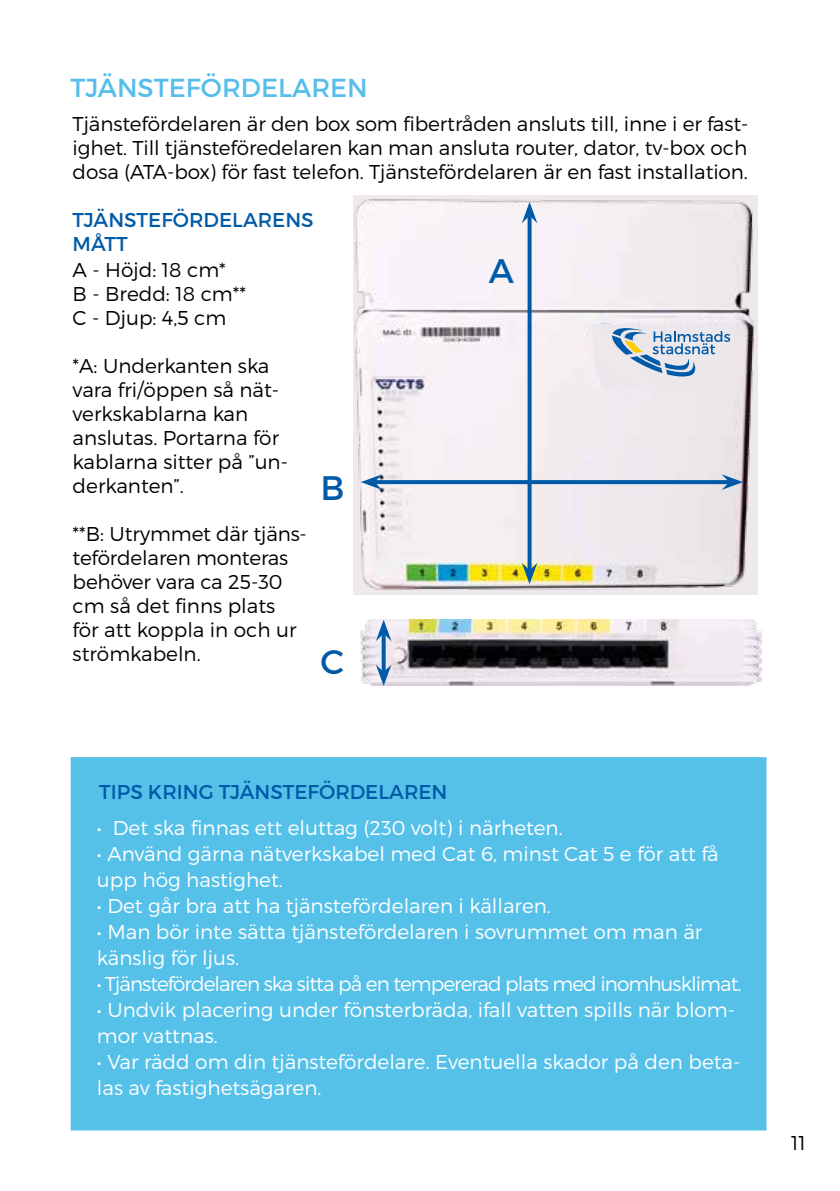
<style>
.page{position:relative;width:840px;height:1191px;background:#fff}
.page>*{position:absolute;margin:0;border:0;box-sizing:border-box;transform-origin:0 0}
.t1{font:34px "Montserrat";color:#005aa7}
.t2{font:26px "Montserrat";color:#56beeb}
.t3{font:300 20px/24px "Montserrat";color:#000}
.t4{font:300 20px/26px "Montserrat";color:#fff}
.t5{font:300 20px "Montserrat";letter-spacing:-.05em;color:#fff}
.t6{font:20px/24px "Montserrat";color:#005aa7}
</style>
<div class="page">
<div style="left:71px;top:757px;width:695px;height:373px;background:#55c1e9;border:2px solid #55c1e9"></div>
<img style="left:353px;top:195px;width:404px;height:399px">
<img style="left:360px;top:620px;width:401px;height:66px">
<svg style="left:527px;top:223px;width:4px;height:340px"></svg>
<svg style="left:521px;top:202px;width:16px;height:21px"></svg>
<svg style="left:521px;top:563px;width:16px;height:21px"></svg>
<svg style="left:382px;top:480px;width:339px;height:4px"></svg>
<svg style="left:360px;top:474px;width:22px;height:16px"></svg>
<svg style="left:721px;top:474px;width:21px;height:16px"></svg>
<svg style="left:381px;top:641px;width:4px;height:23px"></svg>
<svg style="left:375px;top:620px;width:16px;height:21px"></svg>
<svg style="left:375px;top:664px;width:16px;height:22px"></svg>
<div style="left:589px;top:325px;width:145px;height:64px;background:#ece7ea"></div>
<svg style="left:582px;top:317px;width:147px;height:84px"></svg>
<h2 class="t2" style="left:71px;top:72px;width:298px">TJÄNSTEFÖRDELAREN</h2>
<p class="t3" style="left:73px;top:112px;width:676px;text-align:justify">Tjänstefördelaren är den box som fibertråden ansluts till, inne i er fast&shy;ighet. Till tjänsteföredelaren kan man ansluta router, dator, tv-box och dosa (ATA-box) för fast telefon. Tjänstefördelaren är en fast installation.</p>
<p class="t6" style="left:73px;top:208px;width:242px">TJÄNSTEFÖRDELARENS<br>MÅTT</p>
<p class="t3" style="left:73px;top:257px;width:175px">A - Höjd: 18 cm*<br>B - Bredd: 18 cm**<br>C - Djup: 4,5 cm</p>
<p class="t3" style="left:73px;top:353px;width:217px">*A: Underkanten ska vara fri/öppen så nät&shy;verkskablarna kan anslutas. Portarna för kablarna sitter på ”un&shy;derkanten”.</p>
<p class="t3" style="left:73px;top:521px;width:235px">**B: Utrymmet där tjäns&shy;tefördelaren monteras behöver vara ca 25-30 cm så det finns plats<br>för att koppla in och ur strömkabeln.</p>
<h1 class="t1" style="left:320px;top:467px;width:26px">B</h1>
<h1 class="t1" style="left:320px;top:641px;width:25px">C</h1>
<p class="t6" style="left:99px;top:779px;width:349px">TIPS KRING TJÄNSTEFÖRDELAREN</p>
<h1 class="t1" style="left:488px;top:249px;width:27px">A</h1>
<p class="t4" style="left:97px;top:814px;width:467px">• Det ska finnas ett eluttag (230 volt) i närheten.</p>
<p class="t4" style="left:97px;top:840px;width:623px">• Använd gärna nätverkskabel med Cat 6, minst Cat 5 e för att få upp hög hastighet.</p>
<p class="t4" style="left:97px;top:892px;width:455px">• Det går bra att ha tjänstefördelaren i källaren.</p>
<p class="t4" style="left:97px;top:918px;width:606px">• Man bör inte sätta tjänstefördelaren i sovrummet om man är känslig för ljus.</p>
<p class="t5" style="left:97px;top:971px;width:645px">• Tjänstefördelaren ska sitta på en tempererad plats med inomhusklimat.</p>
<p class="t4" style="left:97px;top:996px;width:639px">• Undvik placering under fönsterbräda, ifall vatten spills när blom&shy;mor vattnas.</p>
<p class="t4" style="left:97px;top:1048px;width:644px">• Var rädd om din tjänstefördelare. Eventuella skador på den beta&shy;las av fastighetsägaren.</p>
<p class="t3" style="left:790px;top:1130px;width:16px">11</p>
</div>
